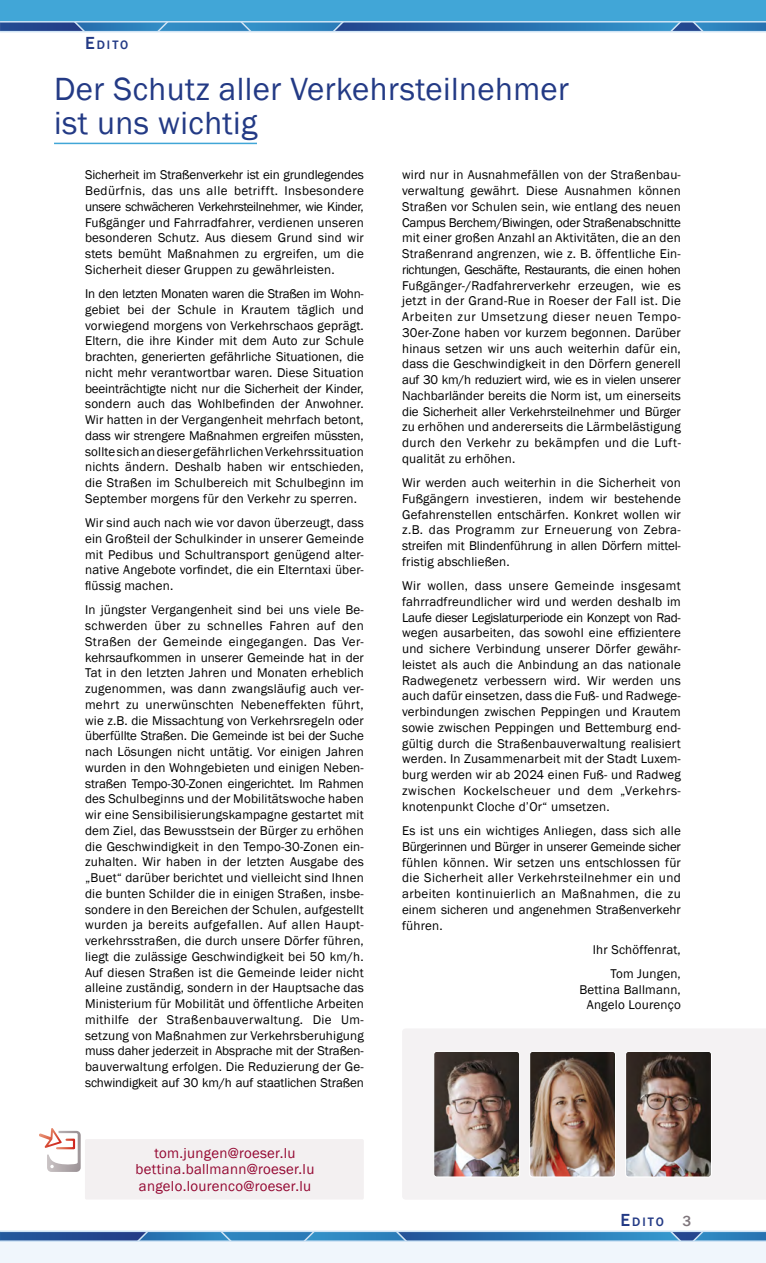
<style>
.page{position:relative;width:766px;height:1263px;background:#fff}
.page>*{position:absolute;margin:0;border:0;box-sizing:border-box;transform-origin:0 0}
.t1{font:33px/34.5px "Franklin Gothic";letter-spacing:.015em;color:#233a85}
.t2{font:14.85px/16.6px "Franklin Gothic";letter-spacing:.02em;color:#940731;text-align:center}
.t3{font:13.05px/15.8px "Franklin Gothic";letter-spacing:.015em;color:#000;text-align:justify}
.t4{font:500 12.6px "Franklin Gothic";letter-spacing:.155em;color:#233a85}
.s1{font-size:18px}
.s2{font-size:15px;color:#7e757b}
</style>
<div class="page">
<svg style="left:0;top:23px;width:196px;height:10px;background:#437ab3"></svg>
<svg style="left:213px;top:23px;width:552px;height:10px;background:#4384bb"></svg>
<svg style="left:0;top:1232px;width:259px;height:8px;background:#2b65a5"></svg>
<svg style="left:276px;top:1232px;width:489px;height:8px;background:#2f7bb7"></svg>
<div style="left:0;top:0;width:765px;height:22px;background:#41a6d7"></div>
<hr style="left:0;top:21px;width:765px;height:2px;background:#d0e4f5">
<hr style="left:0;top:31px;width:765px;height:1px;background:#d0e4f5">
<div style="left:0;top:1241px;width:765px;height:22px;background:#f0f6fc"></div>
<hr style="left:0;top:1230px;width:765px;height:2px;background:#d0e4f5">
<hr style="left:0;top:1240px;width:765px;height:2px;background:#d0e4f5">
<hr style="left:54px;top:143px;width:203px;height:1px;background:#41a6d7">
<svg style="left:39px;top:1128px;width:42px;height:44px"></svg>
<div style="left:85px;top:1140px;width:278px;height:59px;background:#f3f0f1"></div>
<div style="left:85px;top:1139px;width:278px;height:60px;border:1px solid #f3f0f1"></div>
<div style="left:402px;top:1029px;width:363px;height:170px;background:#f4f2f3"></div>
<img style="left:433px;top:1051px;width:85px;height:126px">
<div style="left:433px;top:1051px;width:87px;height:126px;border:1px solid #fff;border-radius:3px"></div>
<img style="left:625px;top:1051px;width:86px;height:126px">
<div style="left:625px;top:1051px;width:86px;height:126px;border:1px solid #fff;border-radius:3px"></div>
<img style="left:529px;top:1051px;width:85px;height:126px">
<div style="left:529px;top:1051px;width:87px;height:126px;border:1px solid #fff;border-radius:3px"></div>
<p class="t4" style="left:85px;top:37px;width:45px"><span class="s1">E</span>dito</p>
<h1 class="t1" style="left:54px;top:72px;width:516px">Der Schutz aller Verkehrsteilnehmer ist uns wichtig</h1>
<p class="t3" style="left:85px;top:167px;width:280px">Sicherheit im Straßenverkehr ist ein grundlegendes Bedürfnis, das uns alle betrifft. Insbesondere unsere schwächeren Verkehrsteilnehmer, wie Kinder, Fußgänger und Fahrradfahrer, verdienen unseren besonderen Schutz. Aus diesem Grund sind wir stets bemüht Maßnahmen zu ergreifen, um die Sicherheit dieser Gruppen zu gewährleisten.</p>
<p class="t3" style="left:85px;top:286px;width:280px">In den letzten Monaten waren die Straßen im Wohn&shy;gebiet bei der Schule in Krautem täglich und vorwiegend morgens von Verkehrschaos geprägt.<br>Eltern, die ihre Kinder mit dem Auto zur Schule brachten, generierten gefährliche Situationen, die nicht mehr verantwortbar waren. Diese Situation beeinträchtigte nicht nur die Sicherheit der Kinder, sondern auch das Wohlbefinden der Anwohner.<br>Wir hatten in der Vergangenheit mehrfach betont, dass wir strengere Maßnahmen ergreifen müssten, sollte sich an dieser gefährlichen Verkehrssituation nichts ändern. Deshalb haben wir entschieden, die Straßen im Schulbereich mit Schulbeginn im September morgens für den Verkehr zu sperren.</p>
<p class="t3" style="left:85px;top:515px;width:280px">Wir sind auch nach wie vor davon überzeugt, dass ein Großteil der Schulkinder in unserer Gemeinde mit Pedibus und Schultransport genügend alter&shy;native Angebote vorfindet, die ein Elterntaxi über&shy;flüssig machen.</p>
<p class="t3" style="left:85px;top:602px;width:280px">In jüngster Vergangenheit sind bei uns viele Be&shy;schwerden über zu schnelles Fahren auf den Straßen der Gemeinde eingegangen. Das Ver&shy;kehrsaufkommen in unserer Gemeinde hat in der Tat in den letzten Jahren und Monaten erheblich zugenommen, was dann zwangsläufig auch ver&shy;mehrt zu unerwünschten Nebeneffekten führt, wie z.B. die Missachtung von Verkehrsregeln oder überfüllte Straßen. Die Gemeinde ist bei der Suche nach Lösungen nicht untätig. Vor einigen Jahren wurden in den Wohngebieten und einigen Neben&shy;straßen Tempo-30-Zonen eingerichtet. Im Rahmen des Schulbeginns und der Mobilitätswoche haben wir eine Sensibilisierungskampagne gestartet mit dem Ziel, das Bewusstsein der Bürger zu erhöhen die Geschwindigkeit in den Tempo-30-Zonen ein&shy;zuhalten. Wir haben in der letzten Ausgabe des „Buet“ darüber berichtet und vielleicht sind Ihnen die bunten Schilder die in einigen Straßen, insbe&shy;sondere in den Bereichen der Schulen, aufgestellt wurden ja bereits aufgefallen. Auf allen Haupt&shy;verkehrsstraßen, die durch unsere Dörfer führen, liegt die zulässige Geschwindigkeit bei 50 km/h.<br>Auf diesen Straßen ist die Gemeinde leider nicht alleine zuständig, sondern in der Hauptsache das Ministerium für Mobilität und öffentliche Arbeiten mithilfe der Straßenbauverwaltung. Die Um&shy;setzung von Maßnahmen zur Verkehrsberuhigung muss daher jederzeit in Absprache mit der Straßen&shy;bauverwaltung erfolgen. Die Reduzierung der Ge&shy;schwindigkeit auf 30 km/h auf staatlichen Straßen</p>
<p class="t3" style="left:402px;top:167px;width:280px">wird nur in Ausnahmefällen von der Straßenbau&shy;verwaltung gewährt. Diese Ausnahmen können Straßen vor Schulen sein, wie entlang des neuen Campus Berchem/Biwingen, oder Straßenabschnitte mit einer großen Anzahl an Aktivitäten, die an den Straßenrand angrenzen, wie z. B. öffentliche Ein&shy;richtungen, Geschäfte, Restaurants, die einen hohen Fußgänger-/Radfahrerverkehr erzeugen, wie es jetzt in der Grand-Rue in Roeser der Fall ist. Die Arbeiten zur Umsetzung dieser neuen Tempo-30er-Zone haben vor kurzem begonnen. Darüber hinaus setzen wir uns auch weiterhin dafür ein, dass die Geschwindigkeit in den Dörfern generell auf 30 km/h reduziert wird, wie es in vielen unserer Nachbarländer bereits die Norm ist, um einerseits die Sicherheit aller Verkehrsteilnehmer und Bürger zu erhöhen und andererseits die Lärmbelästigung durch den Verkehr zu bekämpfen und die Luft&shy;qualität zu erhöhen.</p>
<p class="t3" style="left:402px;top:475px;width:280px">Wir werden auch weiterhin in die Sicherheit von Fußgängern investieren, indem wir bestehende Gefahrenstellen entschärfen. Konkret wollen wir z.B. das Programm zur Erneuerung von Zebra&shy;streifen mit Blindenführung in allen Dörfern mittel&shy;fristig abschließen.</p>
<p class="t3" style="left:402px;top:578px;width:280px">Wir wollen, dass unsere Gemeinde insgesamt fahrradfreundlicher wird und werden deshalb im Laufe dieser Legislaturperiode ein Konzept von Rad&shy;wegen ausarbeiten, das sowohl eine effizientere und sichere Verbindung unserer Dörfer gewähr&shy;leistet als auch die Anbindung an das nationale Radwegenetz verbessern wird. Wir werden uns auch dafür einsetzen, dass die Fuß- und Radwege&shy;verbindungen zwischen Peppingen und Krautem sowie zwischen Peppingen und Bettemburg end&shy;gültig durch die Straßenbauverwaltung realisiert werden. In Zusammenarbeit mit der Stadt Luxem&shy;burg werden wir ab 2024 einen Fuß- und Radweg zwischen Kockelscheuer und dem „Verkehrs&shy;knotenpunkt Cloche d’Or“ umsetzen.</p>
<p class="t3" style="left:402px;top:823px;width:280px">Es ist uns ein wichtiges Anliegen, dass sich alle Bürgerinnen und Bürger in unserer Gemeinde sicher fühlen können. Wir setzen uns entschlossen für die Sicherheit aller Verkehrsteilnehmer ein und arbeiten kontinuierlich an Maßnahmen, die zu einem sicheren und angenehmen Straßenverkehr führen.</p>
<p class="t3" style="left:592px;top:937px;width:89px;line-height:24.3px;text-align:right">Ihr Schöffenrat,<br>Tom Jungen,</p>
<p class="t3" style="left:579px;top:982px;width:103px;text-align:center">Bettina Ballmann,<br>Angelo Lourenço</p>
<p class="t2" style="left:136px;top:1145px;width:180px">tom.jungen@roeser.lu bettina.ballmann@roeser.lu angelo.lourenco@roeser.lu</p>
<p class="t4" style="left:620px;top:1214px;width:72px"><span class="s1">E</span>dito <span class="s2">3</span></p>
</div>
